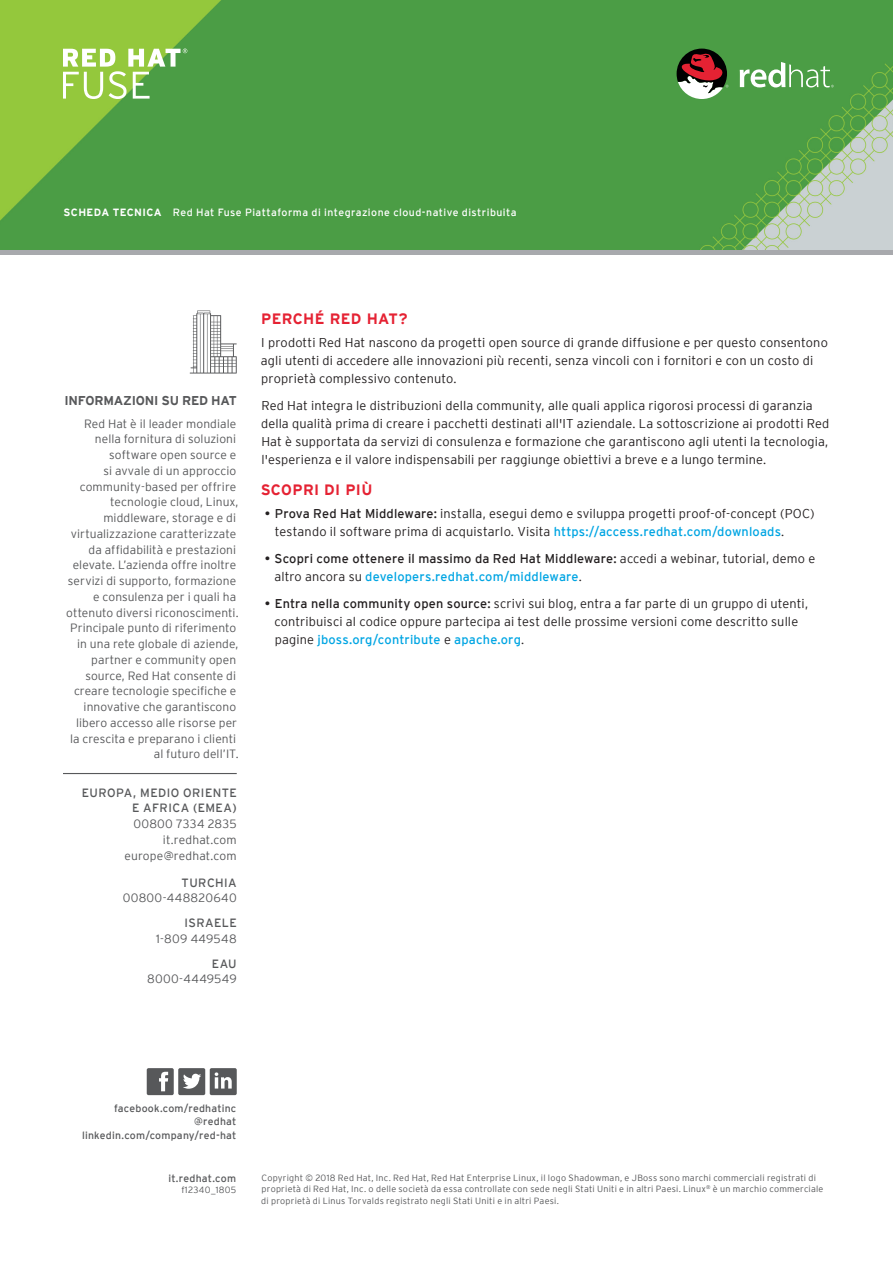
<style>
.page{position:relative;width:893px;height:1263px;background:#fff}
.page>*{position:absolute;margin:0;border:0;box-sizing:border-box;transform-origin:0 0}
.Main_-_Subhead_1{font:700 15px "Interstate";letter-spacing:.025em;color:#e52233}
.Main_-_Body{font:300 12.75px/18px "Interstate";letter-spacing:.01em;color:#231f20}
.t1{font:12.75px/18px "Interstate";letter-spacing:.015em;color:#231f20}
.Main_-_About_RH_Subh{font:700 12.75px "Interstate";letter-spacing:-.02em;color:#57585a}
.Sidebar_-_About_RH_B{font:300 12px/15.8px "Interstate";letter-spacing:.005em;color:#57585a;text-align:right}
.SIDEBAR_about_rh_bod{font:300 12px/15.8px "Interstate";letter-spacing:.02em;color:#57585a;text-align:right}
.Header_-_Running_Hea{font:10.5px "Interstate";letter-spacing:.045em;color:#fff}
.Sidebar_-_Social_Med{font:10.5px/13.5px "Interstate";letter-spacing:.02em;color:#57585a;text-align:right}
.Footer_-_URL__Page{font:10.5px "Interstate";letter-spacing:.02em;color:#57585a}
.Footer_-_Boilerplate{font:300 9px/11.2px "Interstate";letter-spacing:.025em;color:#57585a}
.Footer_-_RT{font:300 9px "Interstate";letter-spacing:.035em;color:#57585a}
.s1{font-weight:700}
.s2{font-weight:400}
.s3{font-weight:400;color:#00a5e3}
.s4{font-weight:300}
.s5{color:#00a5e3}
</style>
<div class="page">
<img style="left:0;top:0;width:893px;height:250px">
<svg style="left:147px;top:1068px;width:90px;height:27px"></svg>
<svg style="left:190px;top:311px;width:47px;height:63px"></svg>
<hr style="left:63px;top:773px;width:174px;height:1px;background:#57585a">
<svg style="left:740px;top:62px;width:94px;height:25px"></svg>
<svg style="left:677px;top:49px;width:51px;height:50px"></svg>
<svg style="left:63px;top:49px;width:124px;height:50px"></svg>
<div style="left:0;top:250px;width:893px;height:5px;background:#a8a9ad"></div>
<p class="Header_-_Running_Hea" style="left:64px;top:206px;width:455px"><span class="s1">SCHEDA TECNICA</span> Red Hat Fuse Piattaforma di integrazione cloud-native distribuita</p>
<p class="Main_-_About_RH_Subh" style="left:64px;top:393px;width:174px">INFORMAZIONI SU RED HAT</p>
<p class="Sidebar_-_About_RH_B" style="left:66px;top:415px;width:174px">Red Hat è il leader mondiale nella fornitura di soluzioni software open source e<br>si avvale di un approccio community-based per offrire tecnologie cloud, Linux, middleware, storage e di virtualizzazione caratterizzate da affidabilità e prestazioni elevate. L’azienda offre inoltre servizi di supporto, formazione e consulenza per i quali ha ottenuto diversi riconoscimenti.<br>Principale punto di riferimento in una rete globale di aziende, partner e community open source, Red Hat consente di creare tecnologie specifiche e innovative che garantiscono libero accesso alle risorse per la crescita e preparano i clienti al futuro dell’IT.</p>
<p class="SIDEBAR_about_rh_bod" style="left:82px;top:784px;width:156px"><span class="s2">EUROPA, MEDIO ORIENTE<br>E AFRICA (EMEA)<br></span>00800 7334 2835 it.redhat.com europe@redhat.com</p>
<p class="SIDEBAR_about_rh_bod" style="left:123px;top:874px;width:116px"><span class="s2">TURCHIA<br></span>00800-448820640</p>
<p class="SIDEBAR_about_rh_bod" style="left:156px;top:915px;width:82px"><span class="s2">ISRAELE<br></span>1-809 449548</p>
<p class="SIDEBAR_about_rh_bod" style="left:147px;top:955px;width:91px"><span class="s2">EAU<br></span>8000-4449549</p>
<p class="Main_-_Subhead_1" style="left:261px;top:310px;width:148px">PERCHÉ RED HAT?</p>
<p class="Main_-_Body" style="left:261px;top:333px;width:569px">I prodotti Red Hat nascono da progetti open source di grande diffusione e per questo consentono agli utenti di accedere alle innovazioni più recenti, senza vincoli con i fornitori e con un costo di proprietà complessivo contenuto.</p>
<p class="Main_-_Body" style="left:261px;top:396px;width:570px">Red Hat integra le distribuzioni della community, alle quali applica rigorosi processi di garanzia della qualità prima di creare i pacchetti destinati all'IT aziendale. La sottoscrizione ai prodotti Red Hat è supportata da servizi di consulenza e formazione che garantiscono agli utenti la tecnologia, l'esperienza e il valore indispensabili per raggiunge obiettivi a breve e a lungo termine.</p>
<p class="Main_-_Subhead_1" style="left:261px;top:481px;width:113px">SCOPRI DI PIÙ</p>
<p class="Main_-_Body" style="left:275px;top:504px;width:541px;text-indent:-10px"><span class="s2">• Prova Red Hat Middleware:</span> installa, esegui demo e sviluppa progetti proof-of-concept (POC) testando il software prima di acquistarlo. Visita <span class="s3">https://access.redhat.com/downloads</span>.</p>
<p class="t1" style="left:274px;top:549px;width:542px;text-indent:-10px">• Scopri come ottenere il massimo da Red Hat Middleware: <span class="s4">accedi a webinar, tutorial, demo e altro ancora su</span> <span class="s5">developers.redhat.com/middleware</span><span class="s4">.</span></p>
<p class="Main_-_Body" style="left:275px;top:594px;width:535px;text-indent:-10px"><span class="s2">• Entra nella community open source:</span> scrivi sui blog, entra a far parte di un gruppo di utenti, contribuisci al codice oppure partecipa ai test delle prossime versioni come descritto sulle pagine <span class="s3">jboss.org/contribute</span> e <span class="s3">apache.org</span>.</p>
<p class="Sidebar_-_Social_Med" style="left:82px;top:1101px;width:156px">facebook.com/redhatinc @redhat linkedin.com/company/red-hat</p>
<p class="Footer_-_URL__Page" style="left:168px;top:1172px;width:69px">it.redhat.com</p>
<p class="Footer_-_RT" style="left:181px;top:1185px;width:57px">f12340_1805</p>
<p class="Footer_-_Boilerplate" style="left:261px;top:1172px;width:564px">Copyright © 2018 Red Hat, Inc. Red Hat, Red Hat Enterprise Linux, il logo Shadowman, e JBoss sono marchi commerciali registrati di proprietà di Red Hat, Inc. o delle società da essa controllate con sede negli Stati Uniti e in altri Paesi. Linux<sup>®</sup> è un marchio commerciale di proprietà di Linus Torvalds registrato negli Stati Uniti e in altri Paesi.</p>
</div>
